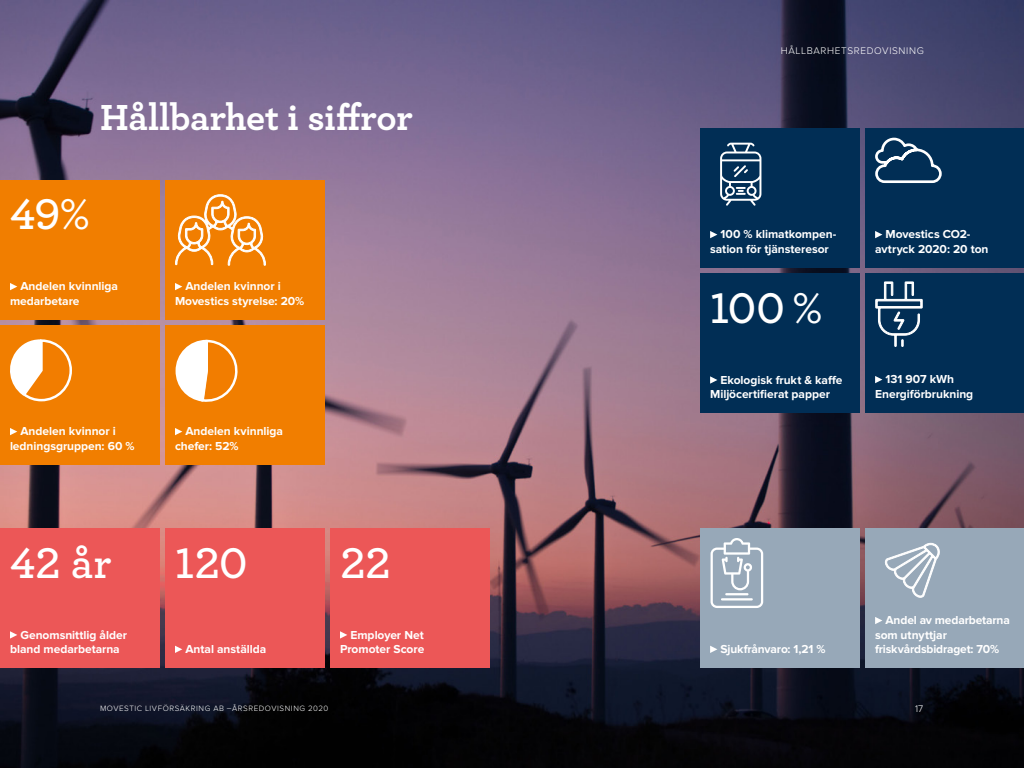
<style>
.page{position:relative;width:1024px;height:768px;background:#fff}
.page>*{position:absolute;margin:0;border:0;box-sizing:border-box;transform-origin:0 0}
.t1{font:600 45px "Archer";letter-spacing:-.01em;color:#fff}
.t2{font:700 38px "Archer";letter-spacing:-.01em;color:#fff}
.Brödtext_a{font:700 12px/14.4px "Proxima Nova";letter-spacing:-.005em;color:#fff}
.Breadbrumb{font:300 10px "Proxima Nova";letter-spacing:.065em;color:#fff}
.t3{font:300 10px "Proxima Nova";color:#97a8b8}
.t4{font:300 8px "Proxima Nova";letter-spacing:.075em;color:#fff}
</style>
<div class="page">
<img style="left:0;top:0;width:1024px;height:768px">
<div style="left:330px;top:528px;width:160px;height:140px;background:#ec5757"></div>
<svg style="left:340px;top:631px;width:7px;height:8px"></svg>
<div style="left:0;top:528px;width:160px;height:140px;background:#ec5757"></div>
<svg style="left:10px;top:631px;width:7px;height:8px"></svg>
<div style="left:165px;top:528px;width:160px;height:140px;background:#ec5757"></div>
<svg style="left:175px;top:646px;width:7px;height:7px"></svg>
<div style="left:700px;top:273px;width:160px;height:140px;background:#012e55"></div>
<svg style="left:710px;top:376px;width:7px;height:8px"></svg>
<div style="left:865px;top:128px;width:159px;height:140px;background:#012e55"></div>
<svg style="left:875px;top:231px;width:7px;height:7px"></svg>
<div style="left:865px;top:273px;width:159px;height:140px;background:#012e55"></div>
<svg style="left:875px;top:376px;width:7px;height:7px"></svg>
<div style="left:700px;top:128px;width:160px;height:140px;background:#012e55"></div>
<svg style="left:710px;top:231px;width:7px;height:7px"></svg>
<svg style="left:720px;top:143px;width:41px;height:63px"></svg>
<svg style="left:875px;top:281px;width:48px;height:66px"></svg>
<svg style="left:875px;top:137px;width:67px;height:46px"></svg>
<div style="left:865px;top:528px;width:159px;height:140px;background:#97a8b8"></div>
<svg style="left:875px;top:617px;width:7px;height:7px"></svg>
<svg style="left:885px;top:542px;width:55px;height:56px"></svg>
<div style="left:700px;top:528px;width:160px;height:140px;background:#97a8b8"></div>
<svg style="left:710px;top:646px;width:7px;height:7px"></svg>
<svg style="left:711px;top:538px;width:52px;height:70px"></svg>
<div style="left:0;top:180px;width:160px;height:140px;background:#f17e00"></div>
<svg style="left:10px;top:283px;width:7px;height:7px"></svg>
<div style="left:165px;top:325px;width:160px;height:140px;background:#f17e00"></div>
<svg style="left:175px;top:428px;width:7px;height:7px"></svg>
<div style="left:165px;top:180px;width:160px;height:140px;background:#f17e00"></div>
<svg style="left:175px;top:283px;width:7px;height:7px"></svg>
<div style="left:0;top:325px;width:160px;height:140px;background:#f17e00"></div>
<svg style="left:10px;top:428px;width:7px;height:7px"></svg>
<svg style="left:175px;top:194px;width:91px;height:72px"></svg>
<svg style="left:10px;top:339px;width:62px;height:63px"></svg>
<svg style="left:175px;top:339px;width:63px;height:63px"></svg>
<p class="t2" style="left:100px;top:88px;width:314px">Hållbarhet i siffror</p>
<p class="t1" style="left:10px;top:181px;width:81px">49%</p>
<p class="Brödtext_a" style="left:10px;top:279px;width:110px;text-indent:10px">Andelen kvinnliga medarbetare</p>
<p class="Brödtext_a" style="left:175px;top:279px;width:131px;text-indent:10px">Andelen kvinnor i<br>Movestics styrelse: 20%</p>
<p class="Brödtext_a" style="left:10px;top:424px;width:126px;text-indent:10px">Andelen kvinnor i ledningsgruppen: 60 %</p>
<p class="Brödtext_a" style="left:175px;top:424px;width:110px;text-indent:10px">Andelen kvinnliga chefer: 52%</p>
<p class="t1" style="left:10px;top:529px;width:103px">42 år</p>
<p class="t1" style="left:175px;top:529px;width:75px">120</p>
<p class="t1" style="left:340px;top:529px;width:52px">22</p>
<p class="Brödtext_a" style="left:10px;top:628px;width:119px;text-indent:10px">Genomsnittlig ålder bland medarbetarna</p>
<p class="Brödtext_a" style="left:185px;top:642px;width:82px">Antal anställda</p>
<p class="Brödtext_a" style="left:340px;top:628px;width:86px;text-align:right">Employer Net<br>Promoter Score</p>
<p class="t4" style="left:100px;top:703px;width:230px">MOVESTIC LIVFÖRSÄKRING AB –ÅRSREDOVISNING 2020</p>
<p class="Breadbrumb" style="left:781px;top:45px;width:145px">HÅLLBARHETSREDOVISNING</p>
<p class="Brödtext_a" style="left:710px;top:227px;width:128px;text-indent:10px">100 % klimatkompen&shy;sation för tjänsteresor</p>
<p class="t1" style="left:710px;top:274px;width:114px">100 %</p>
<p class="Brödtext_a" style="left:721px;top:373px;width:123px">Ekologisk frukt &amp; kaffe</p>
<p class="Brödtext_a" style="left:710px;top:387px;width:121px">Miljöcertifierat papper</p>
<p class="Brödtext_a" style="left:875px;top:227px;width:115px;text-indent:10px">Movestics CO2- avtryck 2020: 20 ton</p>
<p class="Brödtext_a" style="left:875px;top:372px;width:100px;text-indent:10px">131 907 kWh<br>Energiförbrukning</p>
<p class="Brödtext_a" style="left:875px;top:613px;width:136px;text-indent:10px">Andel av medarbetarna som utnyttjar</p>
<p class="Brödtext_a" style="left:721px;top:642px;width:106px">Sjukfrånvaro: 1,21 %</p>
<p class="Brödtext_a" style="left:875px;top:642px;width:126px">friskvårdsbidraget: 70%</p>
<p class="t3" style="left:915px;top:703px;width:10px">17</p>
</div>
